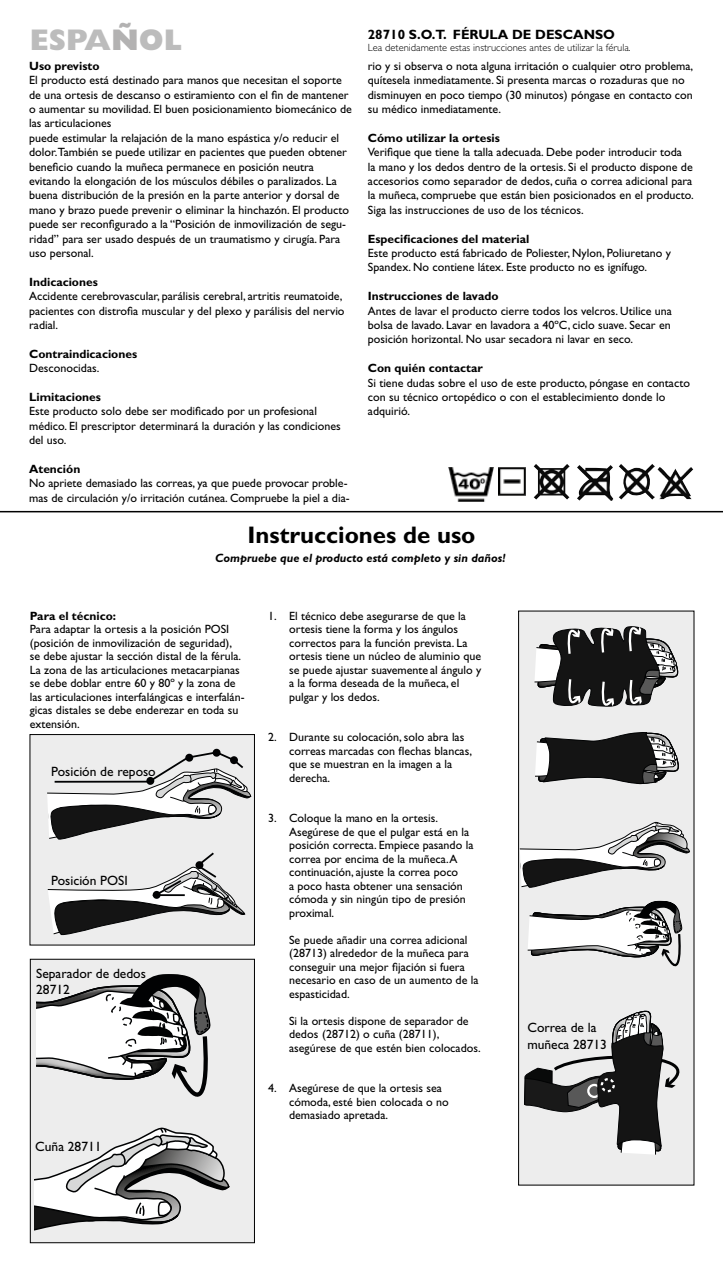
<style>
.page{position:relative;width:723px;height:1263px;background:#fff}
.page>*{position:absolute;margin:0;border:0;box-sizing:border-box;transform-origin:0 0}
.t1{font:800 30px "Gill Sans Std";color:#bcbcbc}
.t2{font:700 24px "Gill Sans Std";color:#000}
.t3{font:22.95px "Gill Sans Std";color:#010203}
.t4{font:13.5px/16.2px "Gill Sans Std";color:#000}
.t5{font:700 13.5px "Gill Sans Std";color:#000}
.t6{font:12.3px "Gill Sans Std";color:#010203}
.t7{font:12px/13.5px "Gill Sans Std";color:#000}
.t8{font:700 12px "Gill Sans Std";color:#000}
.t9{font:italic 700 12px "Gill Sans Std";color:#000}
.t10{font:300 10.5px "Gill Sans Std";color:#000}
.s1{color:#b3b2b2}
.s2{font-size:12.3px;color:#010203}
</style>
<div class="page">
<hr style="left:0;top:511px;width:723px;height:1px;background:#000">
<img style="left:619px;top:464px;width:35px;height:36px">
<img style="left:577px;top:465px;width:36px;height:36px">
<img style="left:533px;top:464px;width:36px;height:36px">
<img style="left:657px;top:467px;width:36px;height:32px">
<img style="left:498px;top:468px;width:28px;height:28px">
<img style="left:449px;top:468px;width:45px;height:33px">
<div style="left:518px;top:611px;width:176px;height:574px;background:#ededed"></div>
<div style="left:518px;top:611px;width:176px;height:574px;border:1px solid #000"></div>
<div style="left:30px;top:959px;width:224px;height:284px;background:#ededed"></div>
<div style="left:30px;top:959px;width:225px;height:284px;border:1px solid #000"></div>
<div style="left:30px;top:734px;width:224px;height:211px;background:#ededed"></div>
<div style="left:30px;top:734px;width:225px;height:211px;border:1px solid #000"></div>
<div style="left:213px;top:749px;width:8px;height:8px;border:2px solid #010203;border-radius:50%"></div>
<svg style="left:47px;top:750px;width:205px;height:90px"></svg>
<div style="left:146px;top:777px;width:8px;height:8px;border:2px solid #010203;border-radius:50%"></div>
<svg style="left:47px;top:852px;width:199px;height:84px"></svg>
<div style="left:153px;top:891px;width:8px;height:8px;border:2px solid #010203;border-radius:50%"></div>
<svg style="left:535px;top:732px;width:144px;height:53px"></svg>
<svg style="left:534px;top:626px;width:144px;height:81px"></svg>
<svg style="left:518px;top:822px;width:172px;height:67px"></svg>
<svg style="left:527px;top:900px;width:156px;height:67px"></svg>
<svg style="left:36px;top:974px;width:175px;height:123px"></svg>
<svg style="left:34px;top:1127px;width:197px;height:116px"></svg>
<svg style="left:524px;top:988px;width:171px;height:168px"></svg>
<div style="left:601px;top:1078px;width:14px;height:14px;border:2px dashed #fff;border-radius:50%"></div>
<h1 class="t1" style="left:30px;top:23px;width:153px">ESPA<span class="s1">Ñ</span>OL</h1>
<p class="t5" style="left:368px;top:26px;width:249px">28710 S.O.T. FÉRULA DE DESCANSO</p>
<p class="t10" style="left:368px;top:42px;width:264px">Lea detenidamente estas instrucciones antes de utilizar la férula.</p>
<p class="t8" style="left:29px;top:59px;width:72px">Uso previsto</p>
<p class="t7" style="left:29px;top:73px;width:324px;line-height:14.4px">El producto está destinado para manos que necesitan el soporte de una ortesis de descanso o estiramiento con el fin de mantener o aumentar su movilidad. El buen posicionamiento biomecánico de las articulaciones<br>puede estimular la relajación de la mano espástica y/o reducir el dolor.También se puede utilizar en pacientes que pueden obtener beneficio cuando la muñeca permanece en posición neutra evitando la elongación de los músculos débiles o paralizados. La buena distribución de la presión en la parte anterior y dorsal de mano y brazo puede prevenir o eliminar la hinchazón. El producto puede ser reconfigurado a la “Posición de inmovilización de segu&shy;ridad” para ser usado después de un traumatismo y cirugía. Para uso personal.</p>
<p class="t8" style="left:29px;top:275px;width:70px">Indicaciones</p>
<p class="t7" style="left:29px;top:289px;width:317px;line-height:14.4px">Accidente cerebrovascular, parálisis cerebral, artritis reumatoide, pacientes con distrofia muscular y del plexo y parálisis del nervio radial.</p>
<p class="t8" style="left:29px;top:347px;width:109px">Contraindicaciones</p>
<p class="t7" style="left:29px;top:361px;width:72px">Desconocidas.</p>
<p class="t8" style="left:29px;top:390px;width:73px">Limitaciones</p>
<p class="t7" style="left:29px;top:404px;width:313px;line-height:14.4px">Este producto solo debe ser modificado por un profesional médico. El prescriptor determinará la duración y las condiciones del uso.</p>
<p class="t8" style="left:29px;top:462px;width:53px">Atención</p>
<p class="t7" style="left:29px;top:476px;width:322px;line-height:14.4px">No apriete demasiado las correas, ya que puede provocar proble&shy;mas de circulación y/o irritación cutánea. Compruebe la piel a dia-</p>
<p class="t7" style="left:368px;top:59px;width:327px;line-height:14.4px">rio y si observa o nota alguna irritación o cualquier otro problema, quítesela inmediatamente. Si presenta marcas o rozaduras que no disminuyen en poco tiempo (30 minutos) póngase en contacto con su médico inmediatamente.</p>
<p class="t8" style="left:368px;top:131px;width:133px">Cómo utilizar la ortesis</p>
<p class="t7" style="left:368px;top:145px;width:327px;line-height:14.4px">Verifique que tiene la talla adecuada. Debe poder introducir toda<br>la mano y los dedos dentro de la ortesis. Si el producto dispone de accesorios como separador de dedos, cuña o correa adicional para la muñeca, compruebe que están bien posicionados en el producto.<br>Siga las instrucciones de uso de los técnicos.</p>
<p class="t8" style="left:368px;top:231px;width:163px">Especificaciones del material</p>
<p class="t7" style="left:368px;top:246px;width:305px;line-height:14.4px">Este producto está fabricado de Poliester, Nylon, Poliuretano y<br>Spandex. No contiene látex. Este producto no es ignífugo.</p>
<p class="t8" style="left:368px;top:289px;width:132px">Instrucciones de lavado</p>
<p class="t7" style="left:368px;top:303px;width:306px;line-height:14.4px;text-align:justify">Antes de lavar el producto cierre todos los velcros. Utilice una bolsa de lavado. Lavar en lavadora a 40ºC, ciclo suave. Secar en posición horizontal. No usar secadora ni lavar en seco.</p>
<p class="t8" style="left:368px;top:361px;width:116px">Con quién contactar</p>
<p class="t7" style="left:368px;top:375px;width:324px;line-height:14.4px">Si tiene dudas sobre el uso de este producto, póngase en contacto con su técnico ortopédico o con el establecimiento donde lo adquirió.</p>
<p class="t6" style="left:587px;top:149px;width:76px;rotate:90deg">Rehabposition</p>
<p class="t6" style="left:676px;top:153px;width:63px;rotate:90deg">Viloposition</p>
<h3 class="t3" style="left:313px;top:498px;width:141px;rotate:90deg">Rehabposition</h3>
<h2 class="t2" style="left:247px;top:520px;width:230px">Instrucciones de uso</h2>
<p class="t9" style="left:215px;top:551px;width:292px">Compruebe que el producto está completo y sin daños!</p>
<p class="t7" style="left:289px;top:609px;width:243px;text-indent:-21px">1. El técnico debe asegurarse de que la <span class="s2">Viloposition </span>ortesis tiene la forma y los ángulos<br>correctos para la función prevista. La<br>ortesis tiene un núcleo de aluminio que<br>se puede ajustar suavemente al ángulo y<br>a la forma deseada de la muñeca, el<br>pulgar y los dedos.</p>
<p class="t7" style="left:289px;top:730px;width:184px;text-indent:-21px">2. Durante su colocación, solo abra las correas marcadas con flechas blancas, que se muestran en la imagen a la derecha.</p>
<p class="t7" style="left:289px;top:811px;width:186px;text-indent:-21px">3. Coloque la mano en la ortesis.<br>Asegúrese de que el pulgar está en la posición correcta. Empiece pasando la correa por encima de la muñeca. A continuación, ajuste la correa poco<br>a poco hasta obtener una sensación cómoda y sin ningún tipo de presión proximal.</p>
<p class="t7" style="left:289px;top:933px;width:191px">Se puede añadir una correa adicional (28713) alrededor de la muñeca para conseguir una mejor fijación si fuera necesario en caso de un aumento de la espasticidad.</p>
<p class="t7" style="left:289px;top:1014px;width:193px">Si la ortesis dispone de separador de dedos (28712) o cuña (28711), asegúrese de que estén bien colocados.</p>
<p class="t7" style="left:289px;top:1081px;width:161px;text-indent:-21px">4. Asegúrese de que la ortesis sea cómoda, esté bien colocada o no demasiado apretada.</p>
<p class="t8" style="left:30px;top:608px;width:88px">Para el técnico:</p>
<p class="t7" style="left:30px;top:622px;width:216px">Para adaptar la ortesis a la posición POSI (posición de inmovilización de seguridad), se debe ajustar la sección distal de la férula.<br>La zona de las articulaciones metacarpianas se debe doblar entre 60 y 80º y la zona de las articulaciones interfalángicas e interfalán&shy;gicas distales se debe enderezar en toda su extensión.</p>
<p class="t4" style="left:51px;top:763px;width:106px">Posición de reposo</p>
<p class="t4" style="left:51px;top:872px;width:78px">Posición POSI</p>
<p class="t4" style="left:36px;top:965px;width:111px">Separador de dedos<br>28712</p>
<p class="t4" style="left:527px;top:1020px;width:81px">Correa de la muñeca 28713</p>
<p class="t4" style="left:35px;top:1139px;width:68px">Cuña 28711</p>
</div>
